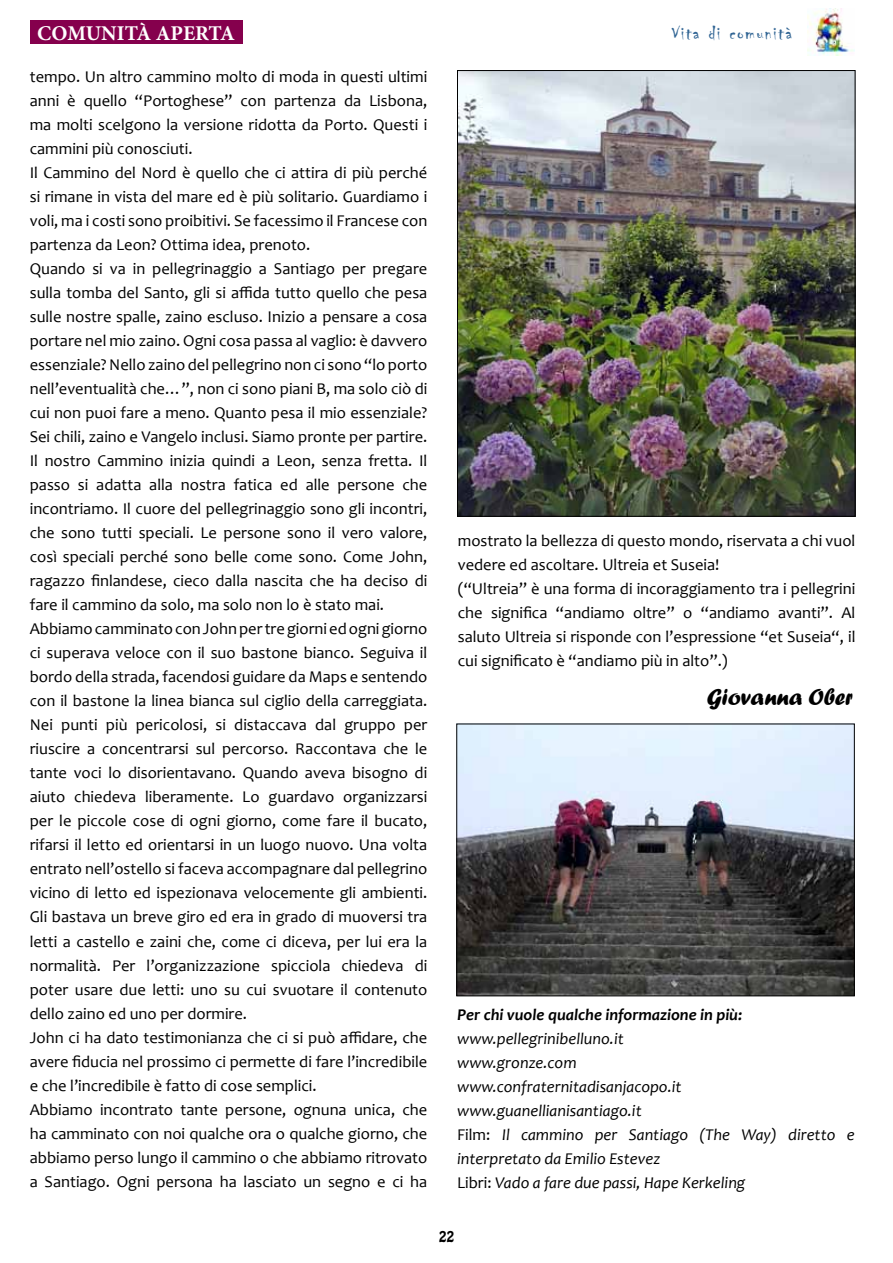
<style>
.page{position:relative;width:893px;height:1263px;background:#fff}
.page>*{position:absolute;margin:0;border:0;box-sizing:border-box;transform-origin:0 0}
.t1{font:24px "Forte";color:#000}
.t2{font:700 21px "Minion Pro";color:#fff}
.t3{font:21px "Chiller";letter-spacing:.07em;color:#316594}
.t4{font:16.5px/24px "Candara";color:#000}
.t5{font:italic 16.5px/24px "Candara";color:#000}
.t6{font:italic 700 16.5px "Candara";color:#000}
.t7{font:13.5px "Hobo Std";color:#000}
.s1{font-style:normal}
</style>
<div class="page">
<div style="left:30px;top:21px;width:212px;height:23px;background:#85004d"></div>
<img style="left:808px;top:8px;width:46px;height:47px">
<img style="left:459px;top:72px;width:394px;height:443px">
<img style="left:458px;top:726px;width:395px;height:268px">
<div style="left:456px;top:724px;width:399px;height:272px;border:1px solid #000"></div>
<p class="t2" style="left:37px;top:18px;width:199px">COMUNITÀ APERTA</p>
<p class="t3" style="left:672px;top:21px;width:122px">Vita di comunità</p>
<p class="t4" style="left:30px;top:65px;width:399px">tempo. U n altro cammino molto di moda in questi ultimi anni è quello “Portoghese” con partenza da Lisbona, ma molti scelgono la versione ridotta da Porto. Questi i cammini più conosciuti.<br>I l Cammino del N ord è quello che ci attira di più perché si rimane in vista del mare ed è più solitario. Guardiamo i voli, ma i costi sono proibitivi. Se facessimo il Francese con partenza da Leon? Ottima idea, prenoto.<br>Quando si va in pellegrinaggio a Santiago per pregare sulla tomba del Santo, gli si affida tutto quello che pesa sulle nostre spalle, zaino escluso. I nizio a pensare a cosa portare nel mio zaino. Ogni cosa passa al vaglio: è davvero essenziale? N ello zaino del pellegrino non ci sono “lo porto nell’eventualità che…”, non ci sono piani B, ma solo ciò di cui non puoi fare a meno. Quanto pesa il mio essenziale?<br>Sei chili, zaino e Vangelo inclusi. Siamo pronte per partire.<br>I l nostro Cammino inizia quindi a Leon, senza fretta. I l passo si adatta alla nostra fatica ed alle persone che incontriamo. I l cuore del pellegrinaggio sono gli incontri, che sono tutti speciali. Le persone sono il vero valore, così speciali perché sono belle come sono. Come John, ragazzo finlandese, cieco dalla nascita che ha deciso di fare il cammino da solo, ma solo non lo è stato mai.<br>Abbiamo camminato con John per tre giorni ed ogni giorno ci superava veloce con il suo bastone bianco. Seguiva il bordo della strada, facendosi guidare da Maps e sentendo con il bastone la linea bianca sul ciglio della carreggiata.<br>N ei punti più pericolosi, si distaccava dal gruppo per riuscire a concentrarsi sul percorso. Raccontava che le tante voci lo disorientavano. Quando aveva bisogno di aiuto chiedeva liberamente. Lo guardavo organizzarsi per le piccole cose di ogni giorno, come fare il bucato, rifarsi il letto ed orientarsi in un luogo nuovo. U na volta entrato nell’ostello si faceva accompagnare dal pellegrino vicino di letto ed ispezionava velocemente gli ambienti.<br>Gli bastava un breve giro ed era in grado di muoversi tra letti a castello e zaini che, come ci diceva, per lui era la normalità. Per l’organizzazione spicciola chiedeva di poter usare due letti: uno su cui svuotare il contenuto dello zaino ed uno per dormire.<br>John ci ha dato testimonianza che ci si può affidare, che avere fiducia nel prossimo ci permette di fare l’incredibile e che l’incredibile è fatto di cose semplici.<br>Abbiamo incontrato tante persone, ognuna unica, che ha camminato con noi qualche ora o qualche giorno, che abbiamo perso lungo il cammino o che abbiamo ritrovato a Santiago. Ogni persona ha lasciato un segno e ci ha</p>
<p class="t4" style="left:458px;top:528px;width:399px">mostrato la bellezza di questo mondo, riservata a chi vuol vedere ed ascoltare. U ltreia et Suseia!<br>(“U ltreia” è una forma di incoraggiamento tra i pellegrini che significa “andiamo oltre” o “andiamo avanti”. Al saluto U ltreia si risponde con l’espressione “et Suseia“, il cui significato è “andiamo più in alto”.)</p>
<h1 class="t1" style="left:707px;top:683px;width:148px">Giovanna Ober</h1>
<p class="t6" style="left:457px;top:1004px;width:287px">Per chi vuole qualche informazione in più:</p>
<p class="t5" style="left:457px;top:1026px;width:399px">www.pellegrinibelluno.it<br>www.gronze.com<br>www.confraternitadisanjacopo.it www.guanellianisantiago.it<br><span class="s1">Film:</span> Il cammino per Santiago (The Way) diretto e interpretato da Emilio Estevez<br><span class="s1">Libri:</span> Vado a fare due passi, Hape Kerkeling</p>
<p class="t7" style="left:439px;top:1227px;width:17px">22</p>
</div>
